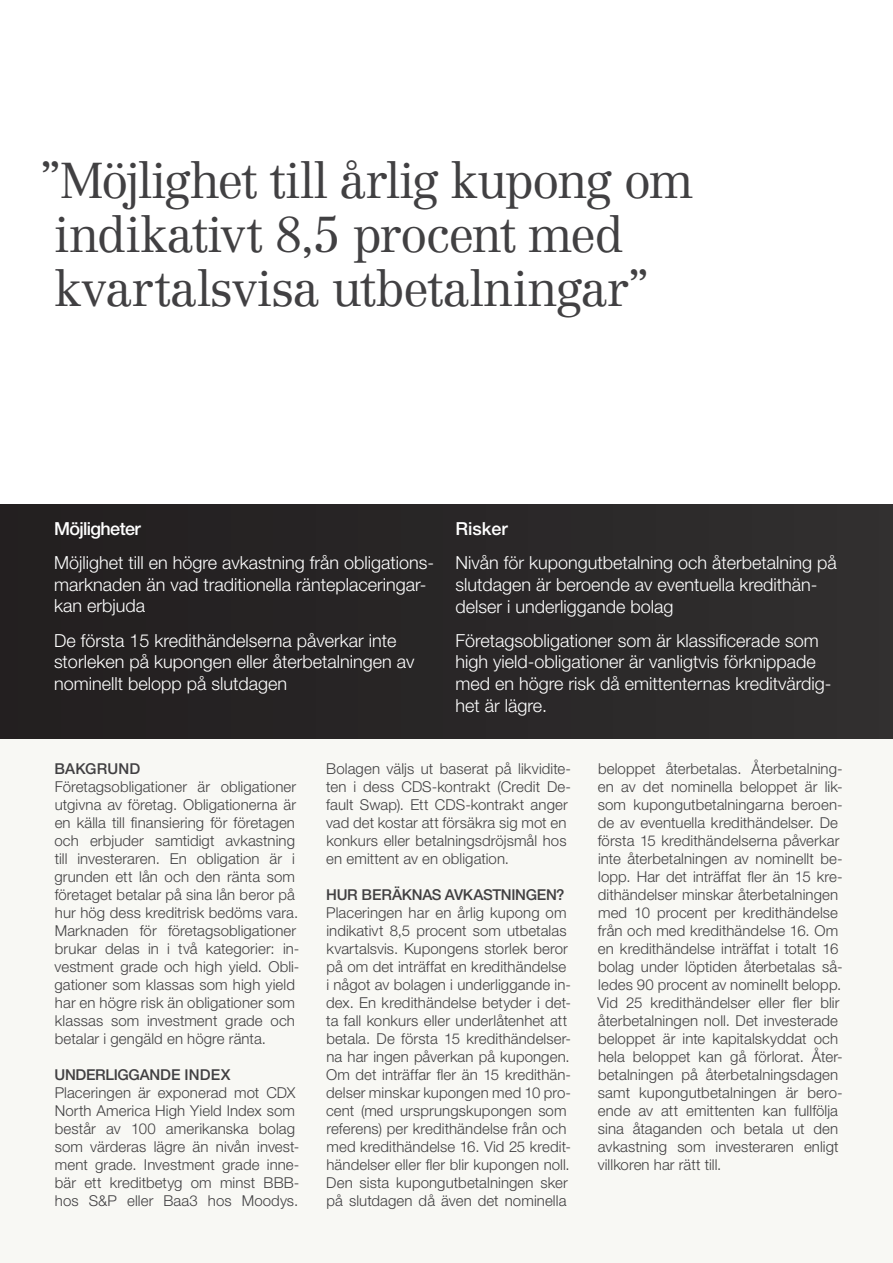
<style>
.page{position:relative;width:893px;height:1263px;background:#fff}
.page>*{position:absolute;margin:0;border:0;box-sizing:border-box;transform-origin:0 0}
.t1{font:300 49.5px/54px "Centennial LT Std";letter-spacing:-.025em;color:#414042}
.t2{font:300 18px/21.6px "Helvetica Neue LT Std";color:#fff}
.t3{font:500 18px "Helvetica Neue LT Std";letter-spacing:-.035em;color:#fff}
.t4{font:300 15px/18px "Helvetica Neue LT Std";letter-spacing:.005em;color:#414042}
.t5{font:500 15px "Helvetica Neue LT Std";letter-spacing:-.02em;color:#414042}
.t6{font:500 15px "Helvetica Neue LT Std";letter-spacing:.01em;color:#414042}
</style>
<div class="page">
<div style="left:0;top:730px;width:893px;height:533px;background:#f8f8f4"></div>
<div style="left:0;top:504px;width:893px;height:234px;background:#292627"></div>
<h1 class="t1" style="left:39px;top:154px;width:656px">”Möjlighet till årlig kupong om indikativt 8,5 procent med kvartalsvisa utbetalningar”</h1>
<p class="t3" style="left:54px;top:518px;width:88px">Möjligheter</p>
<p class="t2" style="left:54px;top:552px;width:382px">Möjlighet till en högre avkastning från obligations&shy;marknaden än vad traditionella ränteplaceringar&shy;kan erbjuda</p>
<p class="t2" style="left:54px;top:629px;width:362px">De första 15 kredithändelserna påverkar inte storleken på kupongen eller återbetalningen av nominellt belopp på slutdagen</p>
<p class="t3" style="left:455px;top:518px;width:54px">Risker</p>
<p class="t2" style="left:455px;top:552px;width:383px">Nivån för kupongutbetalning och återbetalning på slutdagen är beroende av eventuella kredithän&shy;delser i underliggande bolag</p>
<p class="t2" style="left:455px;top:629px;width:378px">Företagsobligationer som är klassificerade som high yield-obligationer är vanligtvis förknippade med en högre risk då emittenternas kreditvärdig&shy;het är lägre.</p>
<p class="t6" style="left:55px;top:760px;width:87px">BAKGRUND</p>
<p class="t4" style="left:54px;top:777px;width:247px">Företagsobligationer är obligationer utgivna av företag. Obligationerna är en källa till finansiering för företagen och erbjuder samtidigt avkastning till investeraren. En obligation är i grunden ett lån och den ränta som företaget betalar på sina lån beror på hur hög dess kreditrisk bedöms vara.<br>Marknaden för företagsobligationer brukar delas in i två kategorier: in&shy;vestment grade och high yield. Obli&shy;gationer som klassas som high yield har en högre risk än obligationer som klassas som investment grade och betalar i gengäld en högre ränta.</p>
<p class="t5" style="left:55px;top:1066px;width:177px">UNDERLIGGANDE INDEX</p>
<p class="t4" style="left:55px;top:1083px;width:246px">Placeringen är exponerad mot CDX North America High Yield Index som består av 100 amerikanska bolag som värderas lägre än nivån invest&shy;ment grade. Investment grade inne&shy;bär ett kreditbetyg om minst BBB&shy;hos S&amp;P eller Baa3 hos Moodys.</p>
<p class="t4" style="left:326px;top:759px;width:246px">Bolagen väljs ut baserat på likvidite&shy;ten i dess CDS-kontrakt (Credit De&shy;fault Swap). Ett CDS-kontrakt anger vad det kostar att försäkra sig mot en konkurs eller betalningsdröjsmål hos en emittent av en obligation.</p>
<p class="t5" style="left:326px;top:886px;width:240px">HUR BERÄKNAS AVKASTNINGEN?</p>
<p class="t4" style="left:326px;top:903px;width:247px">Placeringen har en årlig kupong om indikativt 8,5 procent som utbetalas kvartalsvis. Kupongens storlek beror på om det inträffat en kredithändelse i något av bolagen i underliggande in&shy;dex. En kredithändelse betyder i det&shy;ta fall konkurs eller underlåtenhet att betala. De första 15 kredithändelser&shy;na har ingen påverkan på kupongen.<br>Om det inträffar fler än 15 kredithän&shy;delser minskar kupongen med 10 pro&shy;cent (med ursprungskupongen som referens) per kredithändelse från och med kredithändelse 16. Vid 25 kredit&shy;händelser eller fler blir kupongen noll.<br>Den sista kupongutbetalningen sker på slutdagen då även det nominella</p>
<p class="t4" style="left:597px;top:759px;width:247px">beloppet återbetalas. Återbetalning&shy;en av det nominella beloppet är lik&shy;som kupongutbetalningarna beroen&shy;de av eventuella kredithändelser. De första 15 kredithändelserna påverkar inte återbetalningen av nominellt be&shy;lopp. Har det inträffat fler än 15 kre&shy;dithändelser minskar återbetalningen med 10 procent per kredithändelse från och med kredithändelse 16. Om en kredithändelse inträffat i totalt 16 bolag under löptiden återbetalas så&shy;ledes 90 procent av nominellt belopp.<br>Vid 25 kredithändelser eller fler blir återbetalningen noll. Det investerade beloppet är inte kapitalskyddat och hela beloppet kan gå förlorat. Åter&shy;betalningen på återbetalningsdagen samt kupongutbetalningen är bero&shy;ende av att emittenten kan fullfölja sina åtaganden och betala ut den avkastning som investeraren enligt villkoren har rätt till.</p>
</div>
